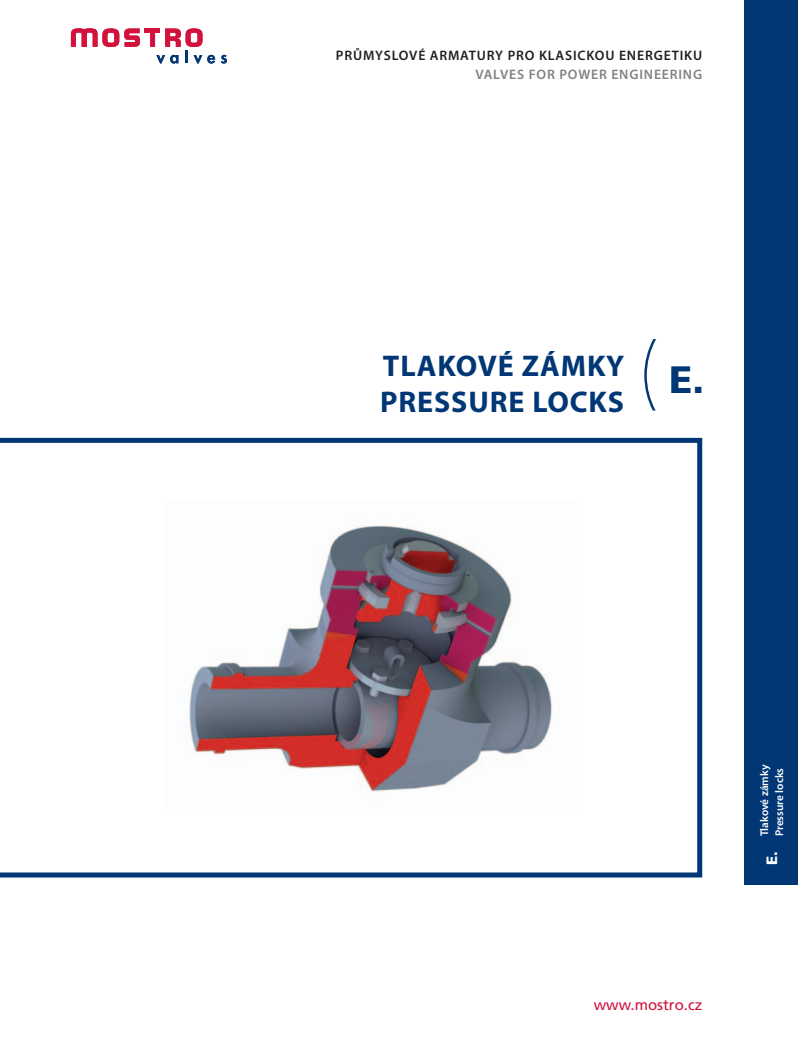
<style>
.page{position:relative;width:798px;height:1053px;background:#fff}
.page>*{position:absolute;margin:0;border:0;box-sizing:border-box;transform-origin:0 0}
.t1{font:900 38.12px "Frutiger CE";color:#013775}
.t2{font:700 30px/36px "Myriad Pro";letter-spacing:.03em;color:#013775}
.t3{font:15px "Frutiger CE";color:#d2113d}
.t4{font:900 15px "Frutiger CE";color:#fff}
.t5{font:600 13.75px/18.8px "Myriad Pro";letter-spacing:.06em;color:#231f20;text-align:right}
.t6{font:600 11.25px/15px "Myriad Pro";color:#fff}
.s1{color:#808285}
</style>
<div class="page">
<svg style="left:0;top:438px;width:702px;height:439px"></svg>
<svg style="left:71px;top:28px;width:69px;height:19px"></svg>
<div style="left:150px;top:31px;width:5px;height:16px;background:#d2113d"></div>
<div style="left:144px;top:28px;width:16px;height:5px;background:#d2113d"></div>
<svg style="left:156px;top:28px;width:59px;height:36px"></svg>
<svg style="left:221px;top:55px;width:6px;height:9px"></svg>
<svg style="left:644px;top:339px;width:12px;height:71px"></svg>
<div style="left:744px;top:0;width:53px;height:884px;background:#013775"></div>
<img style="left:166px;top:501px;width:415px;height:312px">
<p class="t5" style="left:336px;top:47px;width:367px">PRŮMYSLOVÉ ARMATURY PRO KLASICKOU ENERGETIKU<br><span class="s1">VALVES FOR POWER ENGINEERING</span></p>
<p class="t2" style="left:380px;top:350px;width:245px">TLAKOVÉ ZÁMKY<br>PRESSURE LOCKS</p>
<p class="t1" style="left:668px;top:364px;width:36px">E.</p>
<p class="t3" style="left:593px;top:999px;width:110px">www.mostro.cz</p>
<p class="t6" style="left:757px;top:836px;width:73px;rotate:-90deg">Tlakové zámky<br>Pressure locks</p>
<p class="t4" style="left:765px;top:865px;width:15px;rotate:-90deg">E.</p>
</div>
